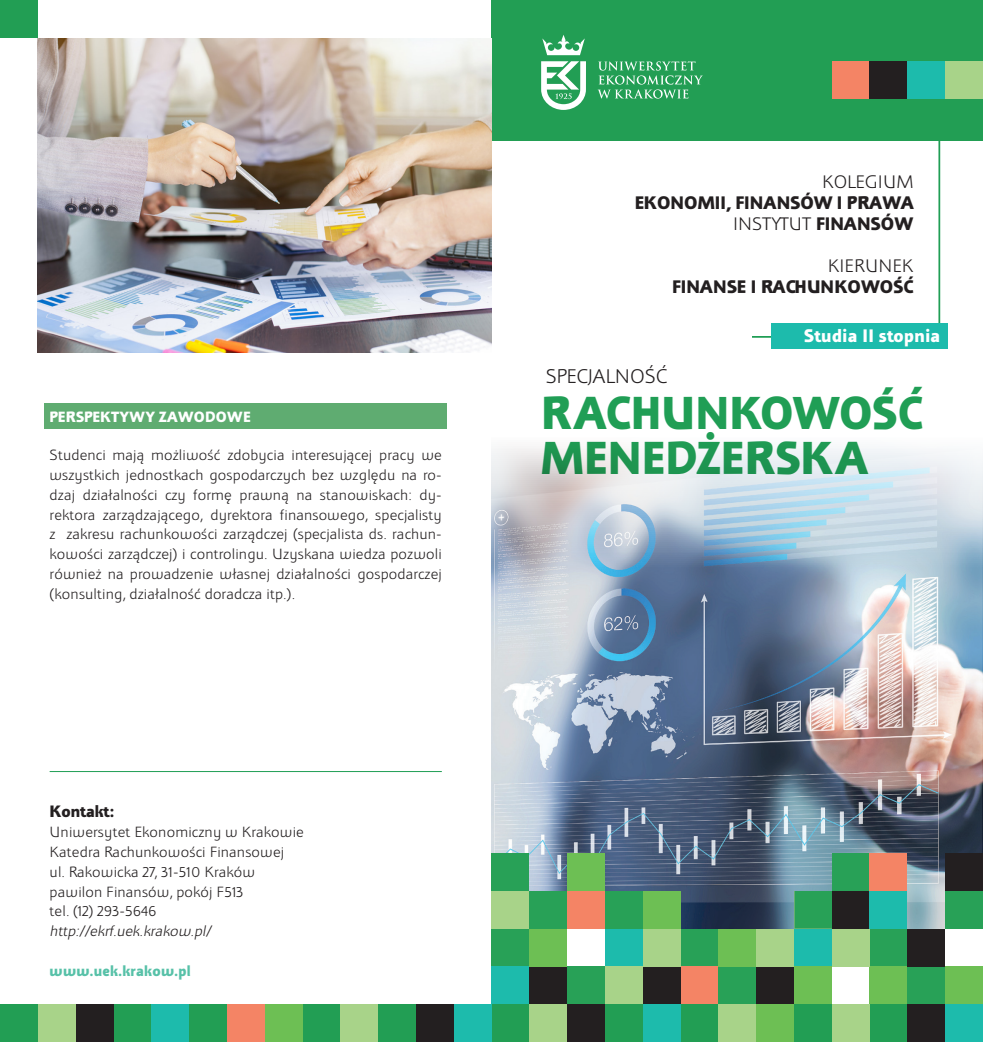
<style>
.page{position:relative;width:983px;height:1042px;background:#fff}
.page>*{position:absolute;margin:0;border:0;box-sizing:border-box;transform-origin:0 0}
.t1{font:700 49px/45.5px "Apolonia Nova OT";color:#209e55}
.t2{font:21px "Apolonia Nova Lekka OT";letter-spacing:-.01em;color:#231f20}
.t3{font:700 19.25px/21px "Apolonia Nova OT";letter-spacing:.005em;color:#231f20;text-align:right}
.t4{font:19.25px "Apolonia Nova Lekka OT";letter-spacing:.005em;color:#231f20}
._03-srodtytul{font:700 19.25px "Apolonia Nova OT";letter-spacing:.02em;color:#fff}
.t5{font:700 17.5px "Apolonia Nova OT";color:#231f20}
._01-tekst{font:15.75px/19.8px "Apolonia Nova Lekka OT";letter-spacing:.01em;color:#231f20;text-align:justify}
.t6{font:italic 15.75px "Apolonia Nova Lekka OT";color:#231f20}
._03-srodtytul-2{font:700 15.75px "Apolonia Nova OT";letter-spacing:.02em;color:#fff}
.t7{font:700 15.75px "Apolonia Nova OT";letter-spacing:.02em;color:#57c1a8}
.s1{font-family:"Apolonia Nova Lekka OT";font-weight:400}
.s2{font-family:"Apolonia Nova OT";font-weight:700}
</style>
<div class="page">
<img style="left:491px;top:447px;width:491px;height:481px">
<div style="left:770px;top:323px;width:177px;height:25px;background:#1dbbac"></div>
<div style="left:491px;top:0;width:491px;height:140px;background:#229e54"></div>
<div style="left:0;top:1004px;width:907px;height:38px;background:#229e54"></div>
<div style="left:756px;top:1004px;width:37px;height:38px;background:#6dbf54"></div>
<div style="left:227px;top:1004px;width:37px;height:38px;background:#f48465"></div>
<div style="left:264px;top:1004px;width:38px;height:38px;background:#6dbf54"></div>
<div style="left:944px;top:1004px;width:38px;height:38px;background:#1dbbac"></div>
<div style="left:642px;top:1004px;width:38px;height:38px;background:#1dbbac"></div>
<div style="left:453px;top:1004px;width:38px;height:38px;background:#1dbbac"></div>
<div style="left:151px;top:1004px;width:38px;height:38px;background:#1dbbac"></div>
<div style="left:831px;top:1004px;width:38px;height:38px;background:#a8d389"></div>
<div style="left:718px;top:1004px;width:38px;height:38px;background:#a8d389"></div>
<div style="left:529px;top:1004px;width:38px;height:38px;background:#a8d389"></div>
<div style="left:340px;top:1004px;width:38px;height:38px;background:#a8d389"></div>
<div style="left:0;top:0;width:38px;height:38px;background:#229e54"></div>
<div style="left:38px;top:1004px;width:38px;height:38px;background:#a8d389"></div>
<div style="left:907px;top:1004px;width:37px;height:38px;background:#231f20"></div>
<div style="left:567px;top:1004px;width:37px;height:38px;background:#231f20"></div>
<div style="left:415px;top:1004px;width:38px;height:38px;background:#231f20"></div>
<div style="left:76px;top:1004px;width:37px;height:38px;background:#231f20"></div>
<svg style="left:597px;top:61px;width:105px;height:38px"></svg>
<svg style="left:542px;top:35px;width:42px;height:20px"></svg>
<svg style="left:541px;top:61px;width:45px;height:49px"></svg>
<div style="left:831px;top:61px;width:38px;height:38px;background:#f48465"></div>
<div style="left:869px;top:61px;width:38px;height:38px;background:#231f20"></div>
<div style="left:944px;top:61px;width:38px;height:38px;background:#a8d389"></div>
<div style="left:907px;top:61px;width:37px;height:38px;background:#1dbbac"></div>
<div style="left:491px;top:853px;width:38px;height:38px;background:#28a157"></div>
<div style="left:529px;top:891px;width:38px;height:37px;background:#28a157"></div>
<div style="left:944px;top:891px;width:38px;height:37px;background:#28a157"></div>
<div style="left:491px;top:928px;width:38px;height:38px;background:#28a157"></div>
<div style="left:680px;top:928px;width:38px;height:38px;background:#28a157"></div>
<div style="left:567px;top:966px;width:37px;height:38px;background:#28a157"></div>
<div style="left:718px;top:966px;width:38px;height:38px;background:#28a157"></div>
<div style="left:907px;top:966px;width:37px;height:38px;background:#28a157"></div>
<div style="left:831px;top:853px;width:38px;height:38px;background:#28a157"></div>
<div style="left:869px;top:928px;width:38px;height:38px;background:#28a157"></div>
<div style="left:604px;top:891px;width:38px;height:37px;background:#28a157"></div>
<svg style="left:793px;top:891px;width:38px;height:37px"></svg>
<div style="left:680px;top:966px;width:38px;height:38px;background:#f48465"></div>
<div style="left:869px;top:853px;width:38px;height:38px;background:#f48465"></div>
<div style="left:567px;top:891px;width:37px;height:37px;background:#f48465"></div>
<div style="left:944px;top:853px;width:38px;height:38px;background:#231f20"></div>
<div style="left:831px;top:891px;width:38px;height:37px;background:#231f20"></div>
<div style="left:907px;top:928px;width:37px;height:38px;background:#231f20"></div>
<div style="left:529px;top:966px;width:38px;height:38px;background:#231f20"></div>
<div style="left:642px;top:966px;width:38px;height:38px;background:#231f20"></div>
<div style="left:756px;top:966px;width:37px;height:38px;background:#231f20"></div>
<div style="left:869px;top:891px;width:38px;height:37px;background:#1dbbac"></div>
<div style="left:793px;top:928px;width:38px;height:38px;background:#1dbbac"></div>
<div style="left:491px;top:966px;width:38px;height:38px;background:#1dbbac"></div>
<div style="left:604px;top:928px;width:38px;height:38px;background:#1dbbac"></div>
<div style="left:793px;top:966px;width:38px;height:38px;background:#6dbf54"></div>
<div style="left:642px;top:891px;width:38px;height:37px;background:#6dbf54"></div>
<div style="left:944px;top:966px;width:38px;height:38px;background:#6dbf54"></div>
<div style="left:718px;top:928px;width:38px;height:38px;background:#6dbf54"></div>
<div style="left:869px;top:966px;width:38px;height:38px;background:#6dbf54"></div>
<div style="left:567px;top:853px;width:37px;height:38px;background:#6dbf54"></div>
<div style="left:529px;top:928px;width:38px;height:38px;background:#6dbf54"></div>
<div style="left:491px;top:891px;width:38px;height:37px;background:#a8d389"></div>
<div style="left:756px;top:928px;width:37px;height:38px;background:#a8d389"></div>
<div style="left:831px;top:928px;width:38px;height:38px;background:#a8d389"></div>
<div style="left:604px;top:966px;width:38px;height:38px;background:#a8d389"></div>
<div style="left:642px;top:928px;width:38px;height:38px;background:#a8d389"></div>
<hr style="left:50px;top:771px;width:391px;height:1px;background:#209e55">
<img style="left:38px;top:38px;width:453px;height:314px">
<div style="left:45px;top:403px;width:401px;height:26px;background:#5fac71"></div>
<p class="_03-srodtytul-2" style="left:50px;top:408px;width:202px">PERSPEKTYWY ZAWODOWE</p>
<p class="_01-tekst" style="left:50px;top:445px;width:393px">Studenci mają możliwość zdobycia interesującej pracy we wszystkich jednostkach gospodarczych bez względu na ro&shy;dzaj działalności czy formę prawną na stanowiskach: dy&shy;rektora zarządzającego, dyrektora finansowego, specjalisty z zakresu rachunkowości zarządczej (specjalista ds. rachun&shy;kowości zarządczej) i controlingu. Uzyskana wiedza pozwoli również na prowadzenie własnej działalności gospodarczej (konsulting, działalność doradcza itp.).</p>
<p class="t5" style="left:50px;top:801px;width:66px">Kontakt:</p>
<p class="_01-tekst" style="left:50px;top:822px;width:256px">Uniwersytet Ekonomiczny w Krakowie</p>
<p class="_01-tekst" style="left:50px;top:842px;width:236px">Katedra Rachunkowości Finansowej</p>
<p class="_01-tekst" style="left:50px;top:862px;width:207px">ul. Rakowicka 27, 31-510 Kraków</p>
<p class="_01-tekst" style="left:50px;top:882px;width:195px">pawilon Finansów, pokój F513</p>
<p class="_01-tekst" style="left:50px;top:902px;width:108px">tel. (12) 293-5646</p>
<p class="t6" style="left:50px;top:922px;width:163px">http://ekrf.uek.krakow.pl/</p>
<p class="t7" style="left:50px;top:962px;width:143px">www.uek.krakow.pl</p>
<p class="t3" style="left:634px;top:172px;width:281px"><span class="s1">KOLEGIUM<br></span>EKONOMII, FINANSÓW I PRAWA</p>
<p class="t4" style="left:732px;top:213px;width:182px">INSTYTUT <span class="s2">FINANSÓW</span></p>
<p class="t4" style="left:827px;top:255px;width:87px">KIERUNEK</p>
<p class="t3" style="left:672px;top:277px;width:243px">FINANSE I RACHUNKOWOŚĆ</p>
<p class="_03-srodtytul" style="left:804px;top:325px;width:137px">Studia II stopnia</p>
<h2 class="t2" style="left:546px;top:365px;width:123px">SPECJALNOŚĆ</h2>
<h1 class="t1" style="left:541px;top:391px;width:382px">RACHUNKOWOŚĆ<br>MENEDŻERSKA</h1>
</div>
